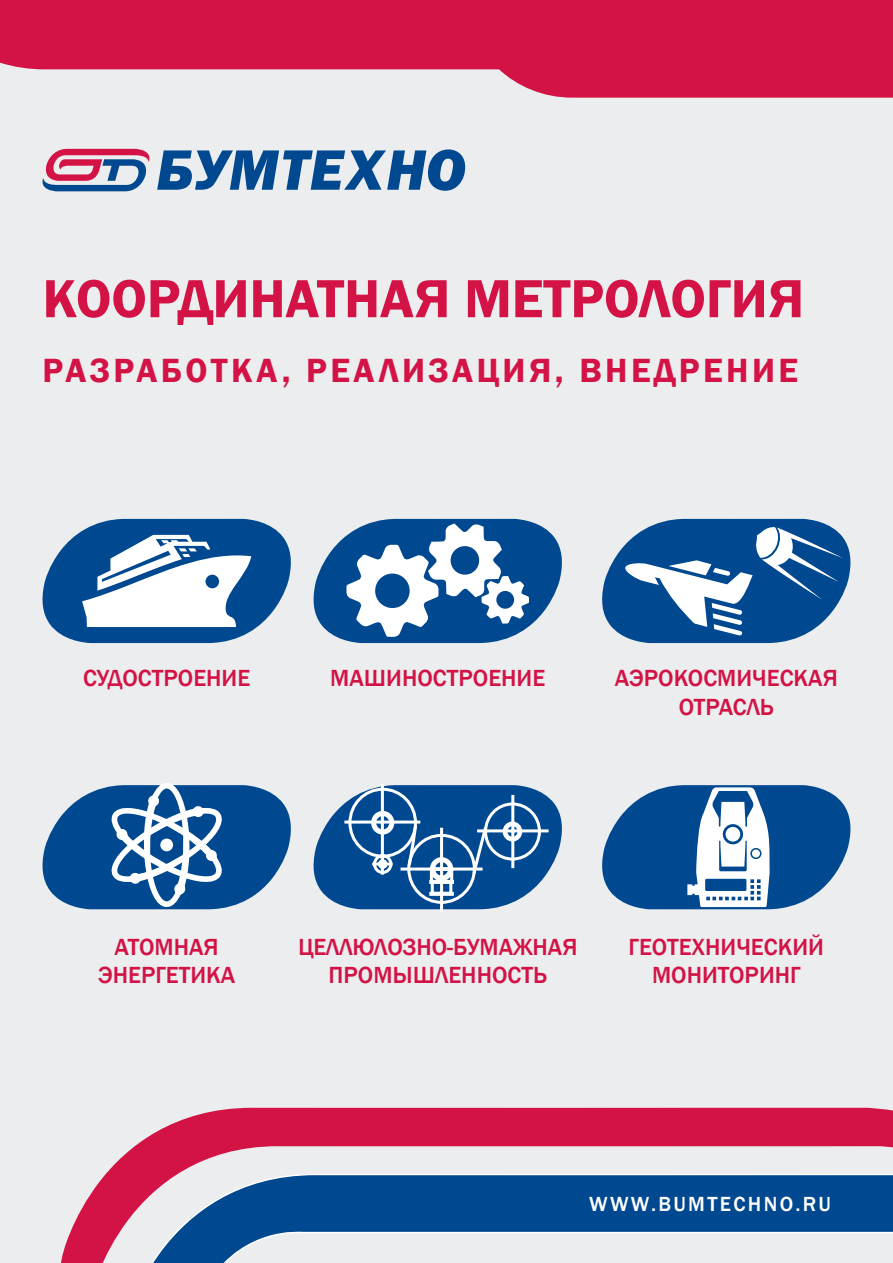
<style>
.page{position:relative;width:893px;height:1263px;background:#ecedee}
.page>*{position:absolute;margin:0;border:0;box-sizing:border-box;transform-origin:0 0}
.t1{font:600 55.5px "Franklin Gothic";color:#d31245}
.t2{font:600 34.5px "Franklin Gothic";letter-spacing:.1em;color:#d31245}
.t3{font:500 24px/28.8px "Franklin Gothic";color:#d31245;text-align:center}
.t4{font:500 21px "Franklin Gothic";letter-spacing:.11em;color:#fff}
</style>
<div class="page">
<svg style="left:61px;top:1108px;width:832px;height:155px;fill:#d31245"></svg>
<svg style="left:42px;top:149px;width:108px;height:42px"></svg>
<svg style="left:157px;top:149px;width:308px;height:42px"></svg>
<svg style="left:140px;top:1173px;width:753px;height:90px;fill:#004990"></svg>
<svg style="left:42px;top:519px;width:249px;height:124px;background:#7098bf"></svg>
<svg style="left:313px;top:784px;width:249px;height:128px"></svg>
<div style="left:0;top:0;width:467px;height:69px;background:#d31245"></div>
<div style="left:467px;top:0;width:426px;height:98px;background:#d31245"></div>
<svg style="left:42px;top:783px;width:249px;height:126px;background:#4579ad"></svg>
<div style="left:163px;top:841px;width:8px;height:8px;background:#fff;border-radius:50%"></div>
<div style="left:160px;top:839px;width:13px;height:12px;border:4px solid #fff;border-radius:50%"></div>
<svg style="left:602px;top:785px;width:249px;height:124px;background:#5182b2"></svg>
<svg style="left:313px;top:519px;width:249px;height:124px;background:#648fba"></svg>
<svg style="left:602px;top:519px;width:249px;height:124px;background:#497dae"></svg>
<h1 class="t1" style="left:43px;top:264px;width:763px">КООРДИНАТНАЯ МЕТРОЛОГИЯ</h1>
<h2 class="t2" style="left:43px;top:349px;width:757px">РАЗРАБОТКА, РЕАЛИЗАЦИЯ, ВНЕДРЕНИЕ</h2>
<p class="t3" style="left:83px;top:664px;width:169px">СУДОСТРОЕНИЕ</p>
<p class="t3" style="left:330px;top:664px;width:217px">МАШИНОСТРОЕНИЕ</p>
<p class="t3" style="left:615px;top:664px;width:225px">АЭРОКОСМИЧЕСКАЯ<br>ОТРАСЛЬ</p>
<p class="t3" style="left:98px;top:932px;width:139px">АТОМНАЯ<br>ЭНЕРГЕТИКА</p>
<p class="t3" style="left:298px;top:932px;width:186px">Целлюлозно-бума</p>
<p class="t3" style="left:513px;top:932px;width:35px">жная</p>
<p class="t3" style="left:329px;top:961px;width:32px">пром</p>
<p class="t3" style="left:393px;top:961px;width:36px">ышленность</p>
<p class="t3" style="left:629px;top:932px;width:197px">ГЕОТЕХНИЧЕСКИЙ<br>МОНИТОРИНГ</p>
<p class="t4" style="left:589px;top:1191px;width:243px">WWW.BUMTECHNO.RU</p>
</div>
